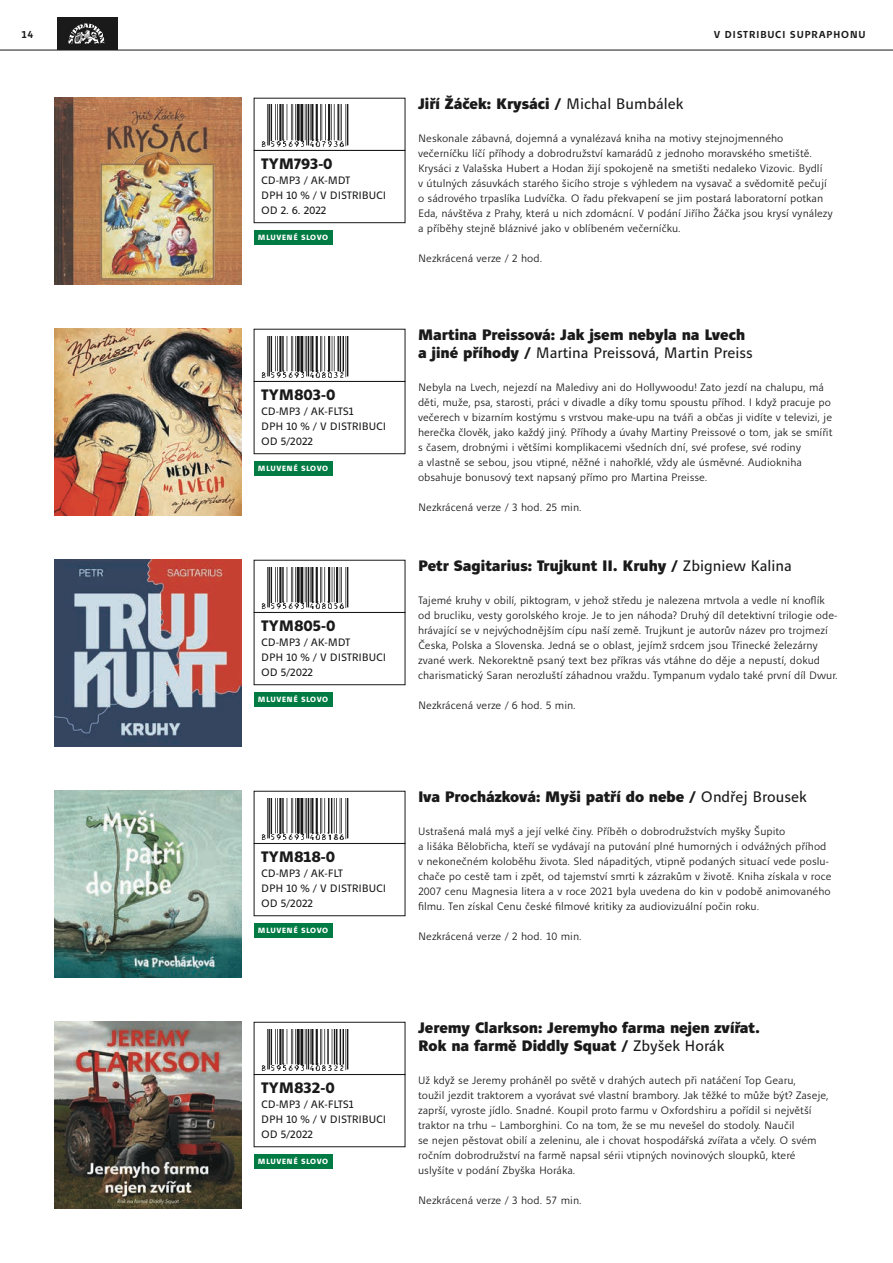
<style>
.page{position:relative;width:893px;height:1263px;background:#fff}
.page>*{position:absolute;margin:0;border:0;box-sizing:border-box;transform-origin:0 0}
.t1{font:900 18px/18px "Quodlibet Sans";color:#1a1a1a}
.t2{font:800 18px "Quodlibet Sans";color:#1a1a1a}
.t3{font:300 12.75px/15px "Quodlibet Sans";color:#1a1a1a}
.t4{font:12.75px/15px "Quodlibet Sans";letter-spacing:-.01em;color:#1a1a1a}
.t5{font:700 12px "Quodlibet Sans";letter-spacing:.05em;color:#1a1a1a}
.t6{font:800 9px "Quodlibet Sans";letter-spacing:.05em;color:#fff}
.s1{font-weight:400}
</style>
<div class="page">
<div style="left:57px;top:17px;width:61px;height:33px;background:#1a1a1a"></div>
<svg style="left:68px;top:23px;width:36px;height:21px"></svg>
<hr style="left:0;top:50px;width:893px;height:1px;background:#1a1a1a">
<img style="left:54px;top:98px;width:187px;height:187px">
<img style="left:253px;top:105px;width:96px;height:45px">
<div style="left:254px;top:150px;width:151px;height:73px;border:1px solid #1a1a1a"></div>
<div style="left:254px;top:230px;width:78px;height:14px;background:#007b43"></div>
<img style="left:54px;top:329px;width:187px;height:187px">
<img style="left:253px;top:336px;width:96px;height:45px">
<div style="left:254px;top:381px;width:151px;height:73px;border:1px solid #1a1a1a"></div>
<div style="left:254px;top:461px;width:78px;height:14px;background:#007b43"></div>
<img style="left:54px;top:560px;width:187px;height:187px">
<img style="left:253px;top:567px;width:96px;height:45px">
<div style="left:254px;top:612px;width:151px;height:73px;border:1px solid #1a1a1a"></div>
<div style="left:254px;top:692px;width:78px;height:14px;background:#007b43"></div>
<img style="left:54px;top:791px;width:187px;height:187px">
<img style="left:253px;top:798px;width:96px;height:45px">
<div style="left:254px;top:791px;width:151px;height:53px;border:1px solid #1a1a1a"></div>
<div style="left:254px;top:843px;width:151px;height:73px;border:1px solid #1a1a1a"></div>
<div style="left:254px;top:923px;width:78px;height:14px;background:#007b43"></div>
<img style="left:54px;top:1022px;width:187px;height:187px">
<img style="left:253px;top:1029px;width:96px;height:45px">
<div style="left:254px;top:1022px;width:151px;height:53px;border:1px solid #1a1a1a"></div>
<div style="left:254px;top:1074px;width:151px;height:73px;border:1px solid #1a1a1a"></div>
<div style="left:254px;top:1154px;width:78px;height:14px;background:#007b43"></div>
<p class="t5" style="left:21px;top:28px;width:14px">14</p>
<p class="t5" style="left:714px;top:28px;width:153px">V DISTRIBUCI SUPRAPHONU</p>
<h1 class="t2" style="left:261px;top:153px;width:73px">TYM793-0</h1>
<p class="t4" style="left:261px;top:173px;width:127px">CD-MP3 / AK-MDT<br>DPH 10 % / V DISTRIBUCI<br>OD 2. 6. 2022</p>
<p class="t6" style="left:258px;top:232px;width:72px">MLUVENÉ SLOVO</p>
<h1 class="t2" style="left:261px;top:384px;width:76px">TYM803-0</h1>
<p class="t4" style="left:261px;top:404px;width:127px">CD-MP3 / AK-FLTS1<br>DPH 10 % / V DISTRIBUCI<br>OD 5/2022</p>
<p class="t6" style="left:258px;top:463px;width:72px">MLUVENÉ SLOVO</p>
<h1 class="t2" style="left:261px;top:615px;width:76px">TYM805-0</h1>
<p class="t4" style="left:261px;top:635px;width:127px">CD-MP3 / AK-MDT<br>DPH 10 % / V DISTRIBUCI<br>OD 5/2022</p>
<p class="t6" style="left:258px;top:694px;width:72px">MLUVENÉ SLOVO</p>
<h1 class="t2" style="left:261px;top:846px;width:76px">TYM818-0</h1>
<p class="t4" style="left:261px;top:866px;width:127px">CD-MP3 / AK-FLT<br>DPH 10 % / V DISTRIBUCI<br>OD 5/2022</p>
<p class="t6" style="left:258px;top:925px;width:72px">MLUVENÉ SLOVO</p>
<h1 class="t2" style="left:261px;top:1077px;width:75px">TYM832-0</h1>
<p class="t4" style="left:261px;top:1097px;width:127px">CD-MP3 / AK-FLTS1<br>DPH 10 % / V DISTRIBUCI<br>OD 5/2022</p>
<p class="t6" style="left:258px;top:1156px;width:72px">MLUVENÉ SLOVO</p>
<h1 class="t1" style="left:418px;top:94px;width:267px">Jiří Žáček: Krysáci / <span class="s1">Michal Bumbálek</span></h1>
<p class="t3" style="left:418px;top:130px;width:416px">Neskonale zábavná, dojemná a vynalézavá kniha na motivy stejnojmenného večerníčku líčí příhody a dobrodružství kamarádů z jednoho moravského smetiště.<br>Krysáci z Valašska Hubert a Hodan žijí spokojeně na smetišti nedaleko Vizovic. Bydlí<br>v útulných zásuvkách starého šicího stroje s výhledem na vysavač a svědomitě pečují o sádrového trpaslíka Ludvíčka. O řadu překvapení se jim postará laboratorní potkan Eda, návštěva z Prahy, která u nich zdomácní. V podání Jiřího Žáčka jsou krysí vynálezy a příběhy stejně bláznivé jako v oblíbeném večerníčku.</p>
<p class="t3" style="left:418px;top:250px;width:126px">Nezkrácená verze / 2 hod.</p>
<h1 class="t1" style="left:418px;top:325px;width:336px">Martina Preissová: Jak jsem nebyla na Lvech a jiné příhody / <span class="s1">Martina Preissová, Martin Preiss</span></h1>
<p class="t3" style="left:418px;top:379px;width:416px">Nebyla na Lvech, nejezdí na Maledivy ani do Hollywoodu! Zato jezdí na chalupu, má děti, muže, psa, starosti, práci v divadle a díky tomu spoustu příhod. I když pracuje po večerech v bizarním kostýmu s vrstvou make-upu na tváři a občas ji vidíte v televizi, je herečka člověk, jako každý jiný. Příhody a úvahy Martiny Preissové o tom, jak se smířit s časem, drobnými i většími komplikacemi všedních dní, své profese, své rodiny<br>a vlastně se sebou, jsou vtipné, něžné i nahořklé, vždy ale úsměvné. Audiokniha obsahuje bonusový text napsaný přímo pro Martina Preisse.</p>
<p class="t3" style="left:418px;top:499px;width:165px">Nezkrácená verze / 3 hod. 25 min.</p>
<h1 class="t1" style="left:418px;top:556px;width:375px">Petr Sagitarius: Trujkunt II. Kruhy / <span class="s1">Zbigniew Kalina</span></h1>
<p class="t3" style="left:418px;top:592px;width:421px">Tajemé kruhy v obilí, piktogram, v jehož středu je nalezena mrtvola a vedle ní knoflík od brucliku, vesty gorolského kroje. Je to jen náhoda? Druhý díl detektivní trilogie ode&shy;hrávající se v nejvýchodnějším cípu naší země. Trujkunt je autorův název pro trojmezí Česka, Polska a Slovenska. Jedná se o oblast, jejímž srdcem jsou Třinecké železárny zvané werk. Nekorektně psaný text bez příkras vás vtáhne do děje a nepustí, dokud charismatický Saran nerozluští záhadnou vraždu. Tympanum vydalo také první díl Dwur.</p>
<p class="t3" style="left:418px;top:697px;width:159px">Nezkrácená verze / 6 hod. 5 min.</p>
<h1 class="t1" style="left:418px;top:787px;width:390px">Iva Procházková: Myši patří do nebe / <span class="s1">Ondřej Brousek</span></h1>
<p class="t3" style="left:418px;top:823px;width:415px">Ustrašená malá myš a její velké činy. Příběh o dobrodružstvích myšky Šupito<br>a lišáka Bělobřicha, kteří se vydávají na putování plné humorných i odvážných příhod v nekonečném koloběhu života. Sled nápaditých, vtipně podaných situací vede poslu&shy;chače po cestě tam i zpět, od tajemství smrti k zázrakům v životě. Kniha získala v roce 2007 cenu Magnesia litera a v roce 2021 byla uvedena do kin v podobě animovaného filmu. Ten získal Cenu české filmové kritiky za audiovizuální počin roku.</p>
<p class="t3" style="left:418px;top:928px;width:165px">Nezkrácená verze / 2 hod. 10 min.</p>
<h1 class="t1" style="left:418px;top:1018px;width:343px">Jeremy Clarkson: Jeremyho farma nejen zvířat.<br>Rok na farmě Diddly Squat / <span class="s1">Zbyšek Horák</span></h1>
<p class="t3" style="left:418px;top:1072px;width:412px">Už když se Jeremy proháněl po světě v drahých autech při natáčení Top Gearu,<br>toužil jezdit traktorem a vyorávat své vlastní brambory. Jak těžké to může být? Zaseje, zaprší, vyroste jídlo. Snadné. Koupil proto farmu v Oxfordshiru a pořídil si největší traktor na trhu – Lamborghini. Co na tom, že se mu nevešel do stodoly. Naučil<br>se nejen pěstovat obilí a zeleninu, ale i chovat hospodářská zvířata a včely. O svém ročním dobrodružství na farmě napsal sérii vtipných novinových sloupků, které uslyšíte v podání Zbyška Horáka.</p>
<p class="t3" style="left:418px;top:1192px;width:165px">Nezkrácená verze / 3 hod. 57 min.</p>
</div>
